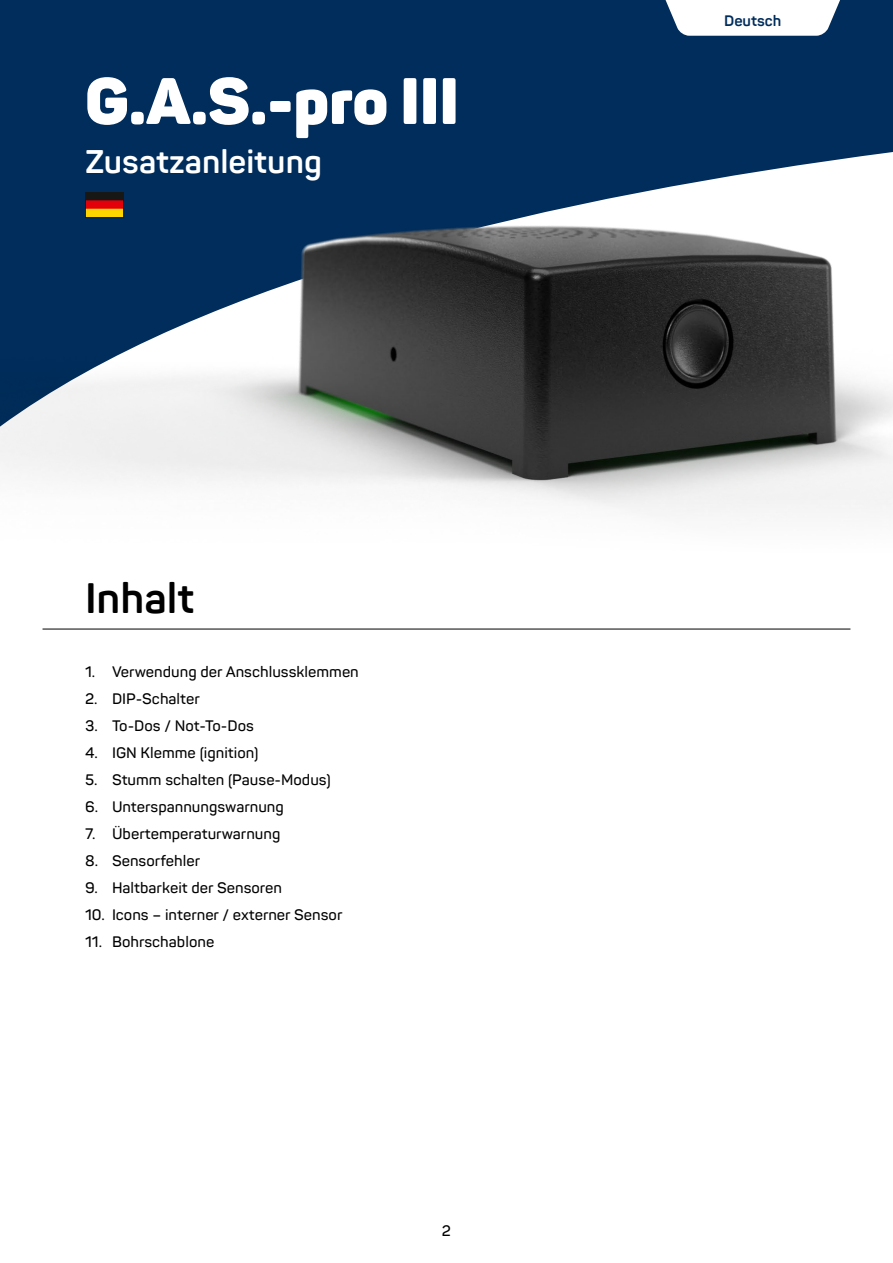
<style>
.page{position:relative;width:893px;height:1263px;background:#fff}
.page>*{position:absolute;margin:0;border:0;box-sizing:border-box;transform-origin:0 0}
.t1{font:900 64.5px "Panton";color:#fff}
.t2{font:700 42px "Panton";color:#000}
.t3{font:700 32.25px "Panton";color:#fff}
.t4{font:600 15px "Panton";color:#000}
.t5{font:700 15px "Panton";color:#002d5c}
</style>
<div class="page">
<div style="left:0;top:0;width:893px;height:15px;background:#002d5c"></div>
<img style="left:0;top:15px;width:893px;height:498px">
<hr style="left:43px;top:629px;width:807px;height:1px;background:#000">
<svg style="left:661px;top:0;width:184px;height:36px"></svg>
<img style="left:85px;top:192px;width:38px;height:26px">
<h1 class="t1" style="left:85px;top:60px;width:375px">G.A.S.-pro III</h1>
<h3 class="t3" style="left:85px;top:141px;width:238px">Zusatzanleitung</h3>
<h2 class="t2" style="left:85px;top:572px;width:111px">Inhalt</h2>
<p class="t4" style="left:85px;top:663px;width:275px">1. Verwendung der Anschlussklemmen</p>
<p class="t4" style="left:85px;top:690px;width:116px">2. DIP-Schalter</p>
<p class="t4" style="left:85px;top:717px;width:170px">3. To-Dos / Not-To-Dos</p>
<p class="t4" style="left:85px;top:744px;width:175px">4. IGN Klemme (ignition)</p>
<p class="t4" style="left:85px;top:771px;width:247px">5. Stumm schalten (Pause-Modus)</p>
<p class="t4" style="left:85px;top:798px;width:200px">6. Unterspannungswarnung</p>
<p class="t4" style="left:85px;top:825px;width:197px">7. Übertemperaturwarnung</p>
<p class="t4" style="left:85px;top:852px;width:117px">8. Sensorfehler</p>
<p class="t4" style="left:85px;top:879px;width:199px">9. Haltbarkeit der Sensoren</p>
<p class="t4" style="left:85px;top:906px;width:259px">10. Icons – interner / externer Sensor</p>
<p class="t4" style="left:85px;top:933px;width:131px">11. Bohrschablone</p>
<p class="t4" style="left:442px;top:1221px;width:11px">2</p>
<p class="t5" style="left:724px;top:11px;width:59px">Deutsch</p>
</div>
